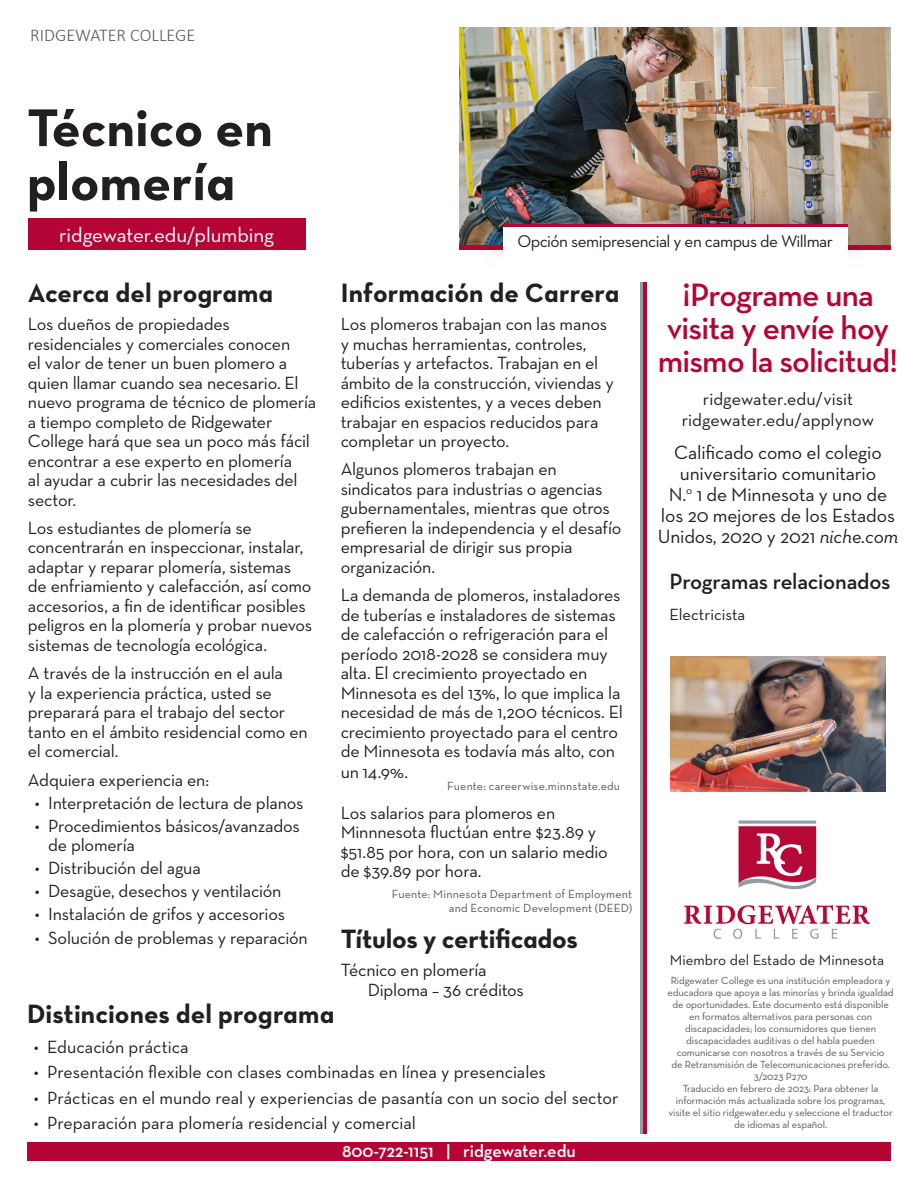
<style>
.page{position:relative;width:918px;height:1188px;background:#fff}
.page>*{position:absolute;margin:0;border:0;box-sizing:border-box;transform-origin:0 0}
.t1{font:54px/54px "Neutra Text Bold Alt";color:#231f20}
.t2{font:600 33px/33px "Neutra Text";letter-spacing:-.025em;color:#b50536;text-align:center}
.t3{font:27px "Neutra Text Bold Alt";color:#231f20}
.t4{font:600 22.5px "Neutra Text";letter-spacing:-.01em;color:#231f20}
.t5{font:21px "Neutra Text";letter-spacing:-.005em;color:#fff}
.t6{font:19.5px/21px "Neutra Text";letter-spacing:-.01em;color:#231f20;text-align:center}
.Indented_credential{font:18px/19.5px "Neutra Text";letter-spacing:-.01em;color:#231f20}
.t7{font:600 18px "Neutra Text";color:#fff}
.t8{font:300 18px "Calibri";color:#57585a}
.t9{font:17.25px "Neutra Text";letter-spacing:-.03em;color:#231f20}
.t10{font:16.5px "Neutra Text";color:#231f20}
.t11{font:15px "Neutra Text";color:#231f20}
.t12{font:12px/13.5px "Neutra Text";letter-spacing:.015em;color:#57585a;text-align:right}
.t13{font:10.5px/12px "Neutra Text";letter-spacing:-.01em;color:#57585a;text-align:center}
.s1{font-style:italic}
</style>
<div class="page">
<img style="left:459px;top:27px;width:432px;height:218px">
<div style="left:459px;top:245px;width:432px;height:5px;background:#b50536"></div>
<div style="left:480px;top:190px;width:391px;height:253px;background:#231f20;opacity:.21"></div>
<div style="left:503px;top:226px;width:345px;height:208px;background:#fff"></div>
<div style="left:815px;top:250px;width:65px;height:26px;background:#fff"></div>
<div style="left:459px;top:276px;width:421px;height:177px;background:#fff"></div>
<div style="left:470px;top:250px;width:65px;height:26px;background:#fff"></div>
<hr style="left:503px;top:224px;width:345px;height:3px;background:#b50536">
<div style="left:28px;top:219px;width:278px;height:31px;background:#b50536"></div>
<div style="left:27px;top:1143px;width:864px;height:18px;background:#b50536"></div>
<hr style="left:641px;top:283px;width:3px;height:851px;background:#959ca1">
<hr style="left:644px;top:283px;width:3px;height:851px;background:#b50536">
<img style="left:671px;top:656px;width:214px;height:136px">
<img style="left:683px;top:820px;width:187px;height:119px">
<p class="t8" style="left:30px;top:23px;width:166px">RIDGEWATER COLLEGE</p>
<p class="t1" style="left:27px;top:100px;width:247px">Técnico en plomería</p>
<p class="t5" style="left:59px;top:222px;width:216px">ridgewater.edu/plumbing</p>
<p class="t9" style="left:517px;top:231px;width:317px">Opción semipresencial y en campus de Willmar</p>
<p class="t3" style="left:28px;top:276px;width:247px">Acerca del programa</p>
<p class="Indented_credential" style="left:28px;top:314px;width:290px">Los dueños de propiedades residenciales y comerciales conocen<br>el valor de tener un buen plomero a quien llamar cuando sea necesario. El nuevo programa de técnico de plomería a tiempo completo de Ridgewater<br>College hará que sea un poco más fácil encontrar a ese experto en plomería<br>al ayudar a cubrir las necesidades del sector.</p>
<p class="Indented_credential" style="left:28px;top:518px;width:286px">Los estudiantes de plomería se concentrarán en inspeccionar, instalar, adaptar y reparar plomería, sistemas de enfriamiento y calefacción, así como accesorios, a fin de identificar posibles peligros en la plomería y probar nuevos sistemas de tecnología ecológica.</p>
<p class="Indented_credential" style="left:28px;top:663px;width:281px">A través de la instrucción en el aula<br>y la experiencia práctica, usted se preparará para el trabajo del sector tanto en el ámbito residencial como en el comercial.</p>
<p class="Indented_credential" style="left:28px;top:770px;width:183px">Adquiera experiencia en:</p>
<p class="Indented_credential" style="left:35px;top:793px;width:270px">• Interpretación de lectura de planos</p>
<p class="Indented_credential" style="left:48px;top:816px;width:253px;text-indent:-13px">• Procedimientos básicos/avanzados de plomería</p>
<p class="Indented_credential" style="left:35px;top:858px;width:168px">• Distribución del agua</p>
<p class="Indented_credential" style="left:35px;top:881px;width:248px">• Desagüe, desechos y ventilación</p>
<p class="Indented_credential" style="left:35px;top:904px;width:252px">• Instalación de grifos y accesorios</p>
<p class="Indented_credential" style="left:35px;top:928px;width:275px">• Solución de problemas y reparación</p>
<p class="t3" style="left:341px;top:276px;width:280px">Información de Carrera</p>
<p class="Indented_credential" style="left:341px;top:314px;width:275px">Los plomeros trabajan con las manos y muchas herramientas, controles, tuberías y artefactos. Trabajan en el ámbito de la construcción, viviendas y edificios existentes, y a veces deben trabajar en espacios reducidos para completar un proyecto.</p>
<p class="Indented_credential" style="left:341px;top:459px;width:282px">Algunos plomeros trabajan en sindicatos para industrias o agencias gubernamentales, mientras que otros prefieren la independencia y el desafío empresarial de dirigir sus propia organización.</p>
<p class="Indented_credential" style="left:341px;top:585px;width:284px">La demanda de plomeros, instaladores de tuberías e instaladores de sistemas de calefacción o refrigeración para el período 2018-2028 se considera muy alta. El crecimiento proyectado en Minnesota es del 13%, lo que implica la necesidad de más de 1,200 técnicos. El crecimiento proyectado para el centro de Minnesota es todavía más alto, con un 14.9%.</p>
<p class="t12" style="left:447px;top:779px;width:174px">Fuente: careerwise.minnstate.edu</p>
<p class="Indented_credential" style="left:341px;top:803px;width:269px">Los salarios para plomeros en<br>Minnnesota fluctúan entre $23.89 y $51.85 por hora, con un salario medio de $39.89 por hora.</p>
<p class="t12" style="left:392px;top:887px;width:242px">Fuente: Minnesota Department of Employment and Economic Development (DEED)</p>
<p class="t3" style="left:341px;top:922px;width:239px">Títulos y certificados</p>
<p class="Indented_credential" style="left:341px;top:960px;width:148px">Técnico en plomería</p>
<p class="Indented_credential" style="left:368px;top:980px;width:158px">Diploma – 36 créditos</p>
<p class="t3" style="left:27px;top:997px;width:309px">Distinciones del programa</p>
<p class="Indented_credential" style="left:34px;top:1037px;width:156px">• Educación práctica</p>
<p class="Indented_credential" style="left:34px;top:1062px;width:514px">• Presentación flexible con clases combinadas en línea y presenciales</p>
<p class="Indented_credential" style="left:34px;top:1088px;width:586px">• Prácticas en el mundo real y experiencias de pasantía con un socio del sector</p>
<p class="Indented_credential" style="left:34px;top:1113px;width:384px">• Preparación para plomería residencial y comercial</p>
<p class="t7" style="left:342px;top:1139px;width:235px">800-722-1151 | ridgewater.edu</p>
<p class="t2" style="left:658px;top:277px;width:242px">¡Programe una visita y envíe hoy mismo la solicitud!</p>
<p class="Indented_credential" style="left:703px;top:389px;width:152px">ridgewater.edu/visit</p>
<p class="Indented_credential" style="left:682px;top:410px;width:194px">ridgewater.edu/applynow</p>
<p class="t6" style="left:658px;top:442px;width:242px">Calificado como el colegio universitario comunitario<br>N.<sup>o</sup> 1 de Minnesota y uno de los 20 mejores de los Estados<br>Unidos, 2020 y 2021 <span class="s1">niche.com</span></p>
<p class="t4" style="left:669px;top:567px;width:223px">Programas relacionados</p>
<p class="t10" style="left:669px;top:604px;width:77px">Electricista</p>
<p class="t11" style="left:670px;top:951px;width:216px">Miembro del Estado de Minnesota</p>
<p class="t13" style="left:668px;top:974px;width:228px">Ridgewater College es una institución empleadora y educadora que apoya a las minorías y brinda igualdad de oportunidades. Este documento está disponible en formatos alternativos para personas con discapacidades; los consumidores que tienen discapacidades auditivas o del habla pueden comunicarse con nosotros a través de su Servicio<br>de Retransmisión de Telecomunicaciones preferido.<br>3/2023 P270</p>
<p class="t13" style="left:668px;top:1082px;width:226px">Traducido en febrero de 2023: Para obtener la información más actualizada sobre los programas, visite el sitio ridgewater.edu y seleccione el traductor de idiomas al español.</p>
</div>
